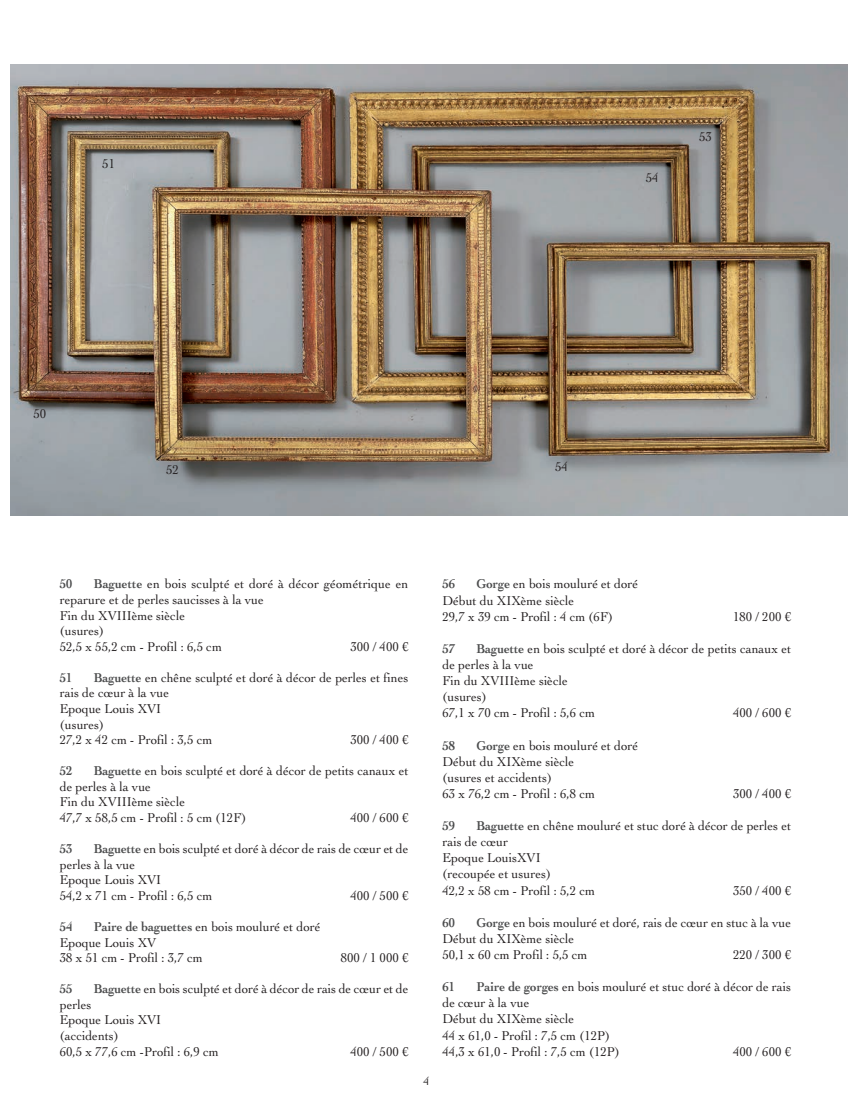
<style>
.page{position:relative;width:851px;height:1109px;background:#fff}
.page>*{position:absolute;margin:0;border:0;box-sizing:border-box;transform-origin:0 0}
.t1{font:13.5px/16px "Cochin LT";color:#231f20;scale:.95 1}
.t2{font:700 13.5px "Cochin LT";color:#4b4c4d;scale:.92 1}
.t3{font:12px "Cochin LT";color:#231f20}
.s1{font-weight:700;color:#4b4c4d}
</style>
<div class="page">
<img style="left:10px;top:64px;width:838px;height:452px">
<p class="t1" style="left:102px;top:157px;width:15px">51</p>
<p class="t1" style="left:646px;top:171px;width:15px">54</p>
<p class="t1" style="left:699px;top:130px;width:15px">53</p>
<p class="t1" style="left:34px;top:407px;width:15px">50</p>
<p class="t1" style="left:166px;top:463px;width:15px">52</p>
<p class="t1" style="left:555px;top:460px;width:15px">54</p>
<p class="t1" style="left:60px;top:578px;width:368px;line-height:15.6px;text-indent:34px"><span class="s1">Baguette</span> en bois sculpté et doré à décor géométrique en reparure et de perles saucisses à la vue<br>Fin du XVIIIème siècle<br>(usures)<br>52,5 x 55,2 cm - Profil : 6,5 cm</p>
<p class="t2" style="left:60px;top:579px;width:15px">50</p>
<p class="t1" style="left:350px;top:640px;width:63px">300 / 400 €</p>
<p class="t1" style="left:60px;top:671px;width:369px;line-height:15.6px;text-indent:34px"><span class="s1">Baguette</span> en chêne sculpté et doré à décor de perles et fines rais de cœur à la vue<br>Epoque Louis XVI<br>(usures)<br>27,2 x 42 cm - Profil : 3,5 cm</p>
<p class="t2" style="left:60px;top:673px;width:15px">51</p>
<p class="t1" style="left:350px;top:733px;width:63px">300 / 400 €</p>
<p class="t1" style="left:60px;top:764px;width:368px;line-height:15.6px;text-indent:34px"><span class="s1">Baguette</span> en bois sculpté et doré à décor de petits canaux et de perles à la vue<br>Fin du XVIIIème siècle<br>47,7 x 58,5 cm - Profil : 5 cm (12F)</p>
<p class="t2" style="left:60px;top:766px;width:15px">52</p>
<p class="t1" style="left:350px;top:811px;width:63px">400 / 600 €</p>
<p class="t1" style="left:60px;top:842px;width:369px;line-height:15.6px;text-indent:34px"><span class="s1">Baguette</span> en bois sculpté et doré à décor de rais de cœur et de perles à la vue<br>Epoque Louis XVI<br>54,2 x 71 cm - Profil : 6,5 cm</p>
<p class="t2" style="left:60px;top:844px;width:15px">53</p>
<p class="t1" style="left:350px;top:889px;width:63px">400 / 500 €</p>
<p class="t1" style="left:60px;top:920px;width:276px;line-height:15.6px;text-indent:34px"><span class="s1">Paire de baguettes</span> en bois mouluré et doré<br>Epoque Louis XV<br>38 x 51 cm - Profil : 3,7 cm</p>
<p class="t2" style="left:60px;top:922px;width:15px">54</p>
<p class="t1" style="left:341px;top:951px;width:73px">800 / 1 000 €</p>
<p class="t2" style="left:60px;top:984px;width:15px">55</p>
<p class="t1" style="left:94px;top:982px;width:333px"><span class="s1">Baguette</span> en bois sculpté et doré à décor de rais de cœur et de</p>
<p class="t1" style="left:60px;top:998px;width:169px;line-height:15.6px">perles<br>Epoque Louis XVI (accidents)<br>60,5 x 77,6 cm -Profil : 6,9 cm</p>
<p class="t1" style="left:350px;top:1044px;width:63px">400 / 500 €</p>
<p class="t3" style="left:424px;top:1077px;width:7px">4</p>
<p class="t1" style="left:442px;top:577px;width:207px;text-indent:34px"><span class="s1">Gorge</span> en bois mouluré et doré<br>Début du XIXème siècle<br>29,7 x 39 cm - Profil : 4 cm (6F)</p>
<p class="t2" style="left:442px;top:579px;width:15px">56</p>
<p class="t1" style="left:733px;top:610px;width:63px">180 / 200 €</p>
<p class="t1" style="left:442px;top:642px;width:368px;text-indent:34px"><span class="s1">Baguette</span> en bois sculpté et doré à décor de petits canaux et de perles à la vue<br>Fin du XVIIIème siècle<br>(usures)<br>67,1 x 70 cm - Profil : 5,6 cm</p>
<p class="t2" style="left:442px;top:644px;width:15px">57</p>
<p class="t1" style="left:733px;top:706px;width:63px">400 / 600 €</p>
<p class="t1" style="left:442px;top:738px;width:207px;text-indent:34px"><span class="s1">Gorge</span> en bois mouluré et doré<br>Début du XIXème siècle<br>(usures et accidents)<br>63 x 76,2 cm - Profil : 6,8 cm</p>
<p class="t2" style="left:442px;top:740px;width:15px">58</p>
<p class="t1" style="left:733px;top:787px;width:63px">300 / 400 €</p>
<p class="t1" style="left:442px;top:819px;width:369px;text-indent:34px"><span class="s1">Baguette</span> en chêne mouluré et stuc doré à décor de perles et rais de cœur<br>Epoque LouisXVI<br>(recoupée et usures)<br>42,2 x 58 cm - Profil : 5,2 cm</p>
<p class="t2" style="left:442px;top:821px;width:15px">59</p>
<p class="t1" style="left:733px;top:883px;width:63px">350 / 400 €</p>
<p class="t1" style="left:442px;top:915px;width:368px;text-indent:34px"><span class="s1">Gorge</span> en bois mouluré et doré, rais de cœur en stuc à la vue<br>Début du XIXème siècle<br>50,1 x 60 cm Profil : 5,5 cm</p>
<p class="t2" style="left:442px;top:917px;width:15px">60</p>
<p class="t1" style="left:733px;top:948px;width:63px">220 / 300 €</p>
<p class="t1" style="left:442px;top:980px;width:368px;text-indent:34px"><span class="s1">Paire de gorges</span> en bois mouluré et stuc doré à décor de rais de cœur à la vue<br>Début du XIXème siècle<br>44 x 61,0 - Profil : 7,5 cm (12P)<br>44,3 x 61,0 - Profil : 7,5 cm (12P)</p>
<p class="t2" style="left:442px;top:982px;width:15px">61</p>
<p class="t1" style="left:733px;top:1044px;width:63px">400 / 600 €</p>
</div>
